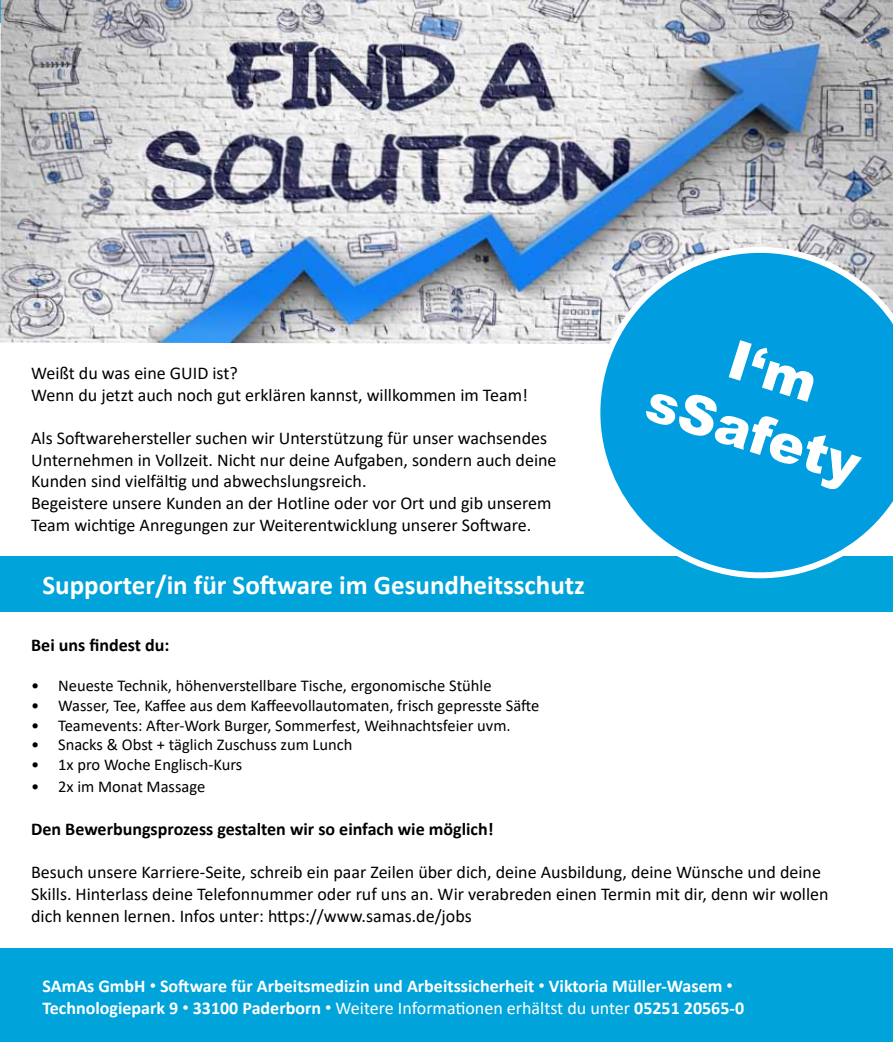
<style>
.page{position:relative;width:893px;height:1042px;background:#fff}
.page>*{position:absolute;margin:0;border:0;box-sizing:border-box;transform-origin:0 0}
.t1{font:900 54px/64.9px "Arial";color:#fff;text-align:center}
.t2{font:700 27px "Calibri";color:#fff}
.t3{font:18px/21.6px "Calibri";color:#000}
.t4{font:700 18px/21.6px "Calibri";color:#fff}
.t5{font:700 18px "Calibri";color:#000}
.t6{font:16.5px "Calibri";color:#000}
.s1{font-family:"Arial";font-weight:400}
.s2{font-weight:400}
</style>
<div class="page">
<div style="left:0;top:556px;width:893px;height:56px;background:#00a4da"></div>
<div style="left:0;top:948px;width:893px;height:94px;background:#00a4da"></div>
<img style="left:0;top:0;width:893px;height:344px">
<svg style="left:570px;top:223px;width:323px;height:356px"></svg>
<p class="t3" style="left:31px;top:362px;width:498px">Weißt du was eine GUID ist?<br>Wenn du jetzt auch noch gut erklären kannst, willkommen im Team!</p>
<p class="t3" style="left:31px;top:427px;width:527px">Als Softwarehersteller suchen wir Unterstützung für unser wachsendes Unternehmen in Vollzeit. Nicht nur deine Aufgaben, sondern auch deine Kunden sind vielfältig und abwechslungsreich.<br>Begeistere unsere Kunden an der Hotline oder vor Ort und gib unserem Team wichtige Anregungen zur Weiterentwicklung unserer Software.</p>
<h2 class="t2" style="left:43px;top:566px;width:544px">Supporter/in für Software im Gesundheitsschutz</h2>
<h1 class="t1" style="left:677px;top:305px;width:223px;rotate:17deg">I‘m sSafety</h1>
<p class="t5" style="left:31px;top:633px;width:140px">Bei uns findest du:</p>
<p class="t6" style="left:31px;top:674px;width:462px">• Neueste Technik, höhenverstellbare Tische, ergonomische Stühle</p>
<p class="t6" style="left:31px;top:694px;width:510px">• Wasser, Tee, Kaffee aus dem Kaffeevollautomaten, frisch gepresste Säfte</p>
<p class="t6" style="left:31px;top:714px;width:481px">• Teamevents: After-Work Burger, Sommerfest, Weihnachtsfeier uvm.</p>
<p class="t6" style="left:31px;top:733px;width:323px">• Snacks &amp; Obst + täglich Zuschuss zum Lunch</p>
<p class="t6" style="left:31px;top:753px;width:213px">• 1x pro Woche Englisch-Kurs</p>
<p class="t6" style="left:31px;top:775px;width:176px">• 2x im Monat Massage</p>
<p class="t5" style="left:31px;top:816px;width:464px">Den Bewerbungsprozess gestalten wir so einfach wie möglich!</p>
<p class="t3" style="left:31px;top:861px;width:799px">Besuch unsere Karriere-Seite, schreib ein paar Zeilen über dich, deine Ausbildung, deine Wünsche und deine<br>Skills. Hinterlass deine Telefonnummer oder ruf uns an. Wir verabreden einen Termin mit dir, denn wir wollen dich kennen lernen. Infos unter: https://www.samas.de/jobs</p>
<p class="t4" style="left:43px;top:975px;width:703px">SAmAs GmbH <span class="s1">•</span> Software für Arbeitsmedizin und Arbeitssicherheit <span class="s1">•</span> Viktoria Müller-Wasem <span class="s1">•<br></span>Technologiepark 9 <span class="s1">•</span> 33100 Paderborn <span class="s1">•</span> <span class="s2">Weitere Informationen erhältst du unter</span> 05251 20565-0</p>
</div>
